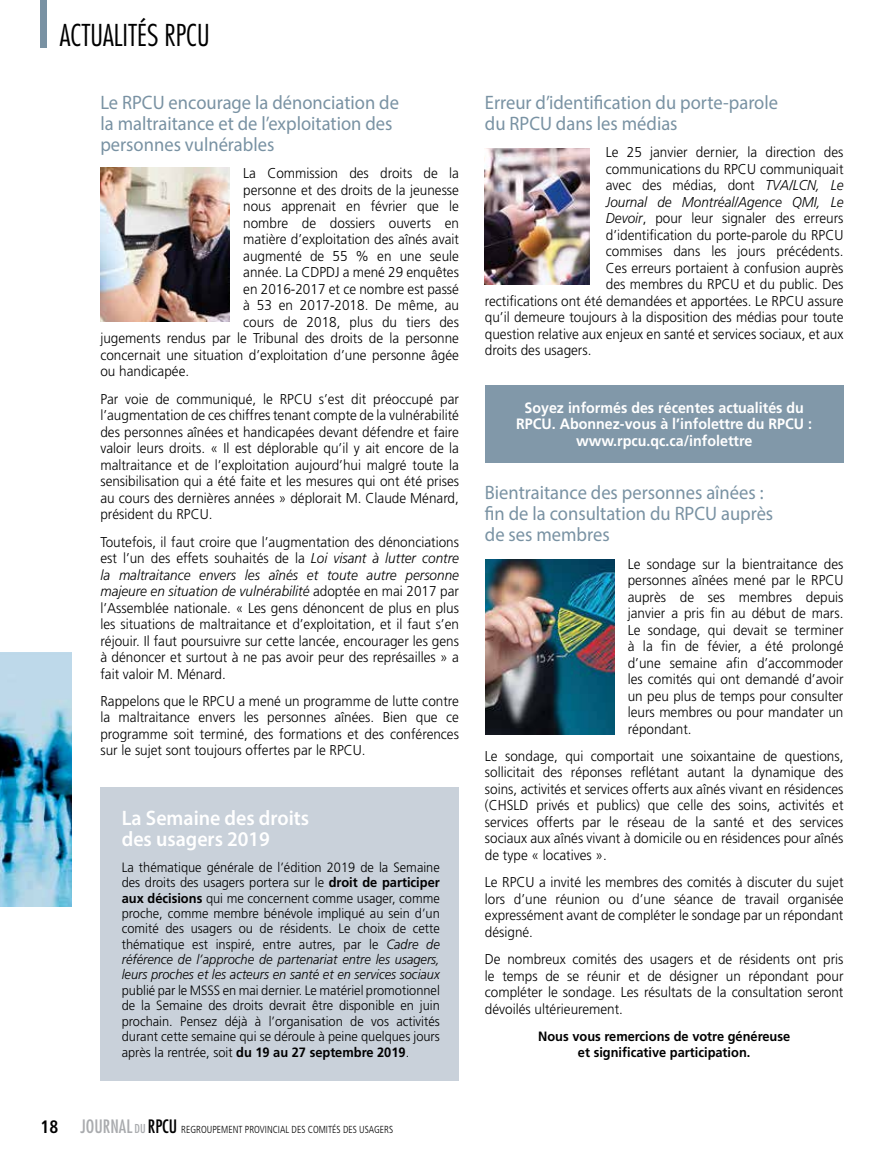
<style>
.page{position:relative;width:891px;height:1161px;background:#fff}
.page>*{position:absolute;margin:0;border:0;box-sizing:border-box;transform-origin:0 0}
.t1{font:300 condensed 29.4px "Futura";color:#000}
.t2{font:600 21px/21px "Myriad Pro";color:#fff;scale:.95 1}
.t3{font:19.5px/21px "Myriad Pro";color:#7992a3;scale:.95 1}
.t4{font:700 15px/16.5px "Frutiger";color:#fff;text-align:center;scale:.95 1}
.t5{font:300 14.25px/16.5px "Frutiger";color:#000;text-align:justify;scale:.95 1}
.t6{font:italic 300 14.25px "Frutiger";color:#000;scale:.95 1}
.t7{font:300 13.5px/15.5px "Frutiger";color:#000;text-align:justify;scale:.95 1}
.t8{font:700 13.5px/16.5px "Frutiger";color:#000;text-align:center;scale:.95 1}
.t9{font:300 condensed 10.2px "Frutiger";color:#000;scale:.95 1}
.s1{font-style:italic}
.s2{font-weight:700}
.s3{font-weight:700;font-size:18px}
.s4{font-family:"Futura";font-weight:400;font-size:18px;color:#a9abae}
.s5{font-family:"Futura";font-weight:400;font-size:12px;color:#a9abae}
.s6{font-family:"Futura";font-weight:400;font-size:18px}
</style>
<div class="page">
<img style="left:0;top:653px;width:72px;height:254px">
<div style="left:40px;top:0;width:7px;height:48px;background:#7992a3"></div>
<img style="left:100px;top:168px;width:130px;height:153px">
<img style="left:485px;top:559px;width:129px;height:175px">
<div style="left:100px;top:787px;width:359px;height:294px;background:#c9d1da"></div>
<div style="left:485px;top:385px;width:358px;height:78px;background:#8198a9"></div>
<img style="left:485px;top:149px;width:105px;height:135px">
<h1 class="t1" style="left:60px;top:17px;width:151px">ACTUALITÉS RPCU</h1>
<h3 class="t3" style="left:100px;top:92px;width:316px">Le RPCU encourage la dénonciation de la maltraitance et de l’exploitation des personnes vulnérables</h3>
<p class="t5" style="left:243px;top:165px;width:229px">La Commission des droits de la</p>
<p class="t5" style="left:243px;top:182px;width:229px">personne et des droits de la jeunesse</p>
<p class="t5" style="left:243px;top:198px;width:229px">nous apprenait en février que le</p>
<p class="t5" style="left:243px;top:215px;width:229px">nombre de dossiers ouverts en</p>
<p class="t5" style="left:243px;top:231px;width:229px">matière d’exploitation des aînés avait</p>
<p class="t5" style="left:243px;top:248px;width:229px">augmenté de 55 % en une seule</p>
<p class="t5" style="left:243px;top:264px;width:229px">année. La CDPDJ a mené 29 enquêtes</p>
<p class="t5" style="left:243px;top:281px;width:229px">en 2016-2017 et ce nombre est passé</p>
<p class="t5" style="left:243px;top:297px;width:229px">à 53 en 2017-2018. De même, au</p>
<p class="t5" style="left:243px;top:314px;width:229px">cours de 2018, plus du tiers des</p>
<p class="t5" style="left:100px;top:330px;width:379px">jugements rendus par le Tribunal des droits de la personne</p>
<p class="t5" style="left:100px;top:347px;width:379px">concernait une situation d’exploitation d’une personne âgée</p>
<p class="t5" style="left:100px;top:363px;width:95px">ou handicapée.</p>
<p class="t5" style="left:100px;top:391px;width:379px">Par voie de communiqué, le RPCU s’est dit préoccupé par l’augmentation de ces chiffres tenant compte de la vulnérabilité des personnes aînées et handicapées devant défendre et faire valoir leurs droits. « Il est déplorable qu’il y ait encore de la maltraitance et de l’exploitation aujourd’hui malgré toute la sensibilisation qui a été faite et les mesures qui ont été prises au cours des dernières années » déplorait M. Claude Ménard, président du RPCU.</p>
<p class="t5" style="left:100px;top:533px;width:379px">Toutefois, il faut croire que l’augmentation des dénonciations est l’un des effets souhaités de la <span class="s1">Loi visant à lutter contre la maltraitance envers les aînés et toute autre personne majeure en situation de vulnérabilité</span> adoptée en mai 2017 par l’Assemblée nationale. « Les gens dénoncent de plus en plus les situations de maltraitance et d’exploitation, et il faut s’en réjouir. Il faut poursuivre sur cette lancée, encourager les gens à dénoncer et surtout à ne pas avoir peur des représailles » a fait valoir M. Ménard.</p>
<p class="t5" style="left:100px;top:693px;width:379px">Rappelons que le RPCU a mené un programme de lutte contre la maltraitance envers les personnes aînées. Bien que ce programme soit terminé, des formations et des conférences sur le sujet sont toujours offertes par le RPCU.</p>
<h2 class="t2" style="left:122px;top:807px;width:199px">La Semaine des droits des usagers 2019</h2>
<p class="t7" style="left:122px;top:859px;width:336px">La thématique générale de l’édition 2019 de la Semaine des droits des usagers portera sur le <span class="s2">droit de participer aux décisions</span> qui me concernent comme usager, comme proche, comme membre bénévole impliqué au sein d’un comité des usagers ou de résidents. Le choix de cette thématique est inspiré, entre autres, par le <span class="s1">Cadre de référence de l’approche de partenariat entre les usagers, leurs proches et les acteurs en santé et en services sociaux</span></p>
<p class="t7" style="left:122px;top:982px;width:336px">publié par le MSSS en mai dernier. Le matériel promotionnel de la Semaine des droits devrait être disponible en juin prochain. Pensez déjà à l’organisation de vos activités durant cette semaine qui se déroule à peine quelques jours après la rentrée, soit <span class="s2">du 19 au 27 septembre 2019</span>.</p>
<p class="t9" style="left:40px;top:1124px;width:373px"><span class="s3">18</span> <span class="s4">JOURNAL</span> <span class="s5">DU</span> <span class="s6">RPCU</span> REGROUPEMENT PROVINCIAL DES COMITÉS DES USAGERS</p>
<h3 class="t3" style="left:485px;top:92px;width:310px">Erreur d’identification du porte-parole du RPCU dans les médias</h3>
<p class="t5" style="left:606px;top:144px;width:252px">Le 25 janvier dernier, la direction des</p>
<p class="t5" style="left:606px;top:161px;width:252px">communications du RPCU communiquait</p>
<p class="t5" style="left:606px;top:177px;width:252px">avec des médias, dont <span class="s1">TVA/LCN, Le</span></p>
<p class="t6" style="left:606px;top:194px;width:252px">Journal de Montréal/Agence QMI, Le</p>
<p class="t5" style="left:606px;top:210px;width:252px"><span class="s1">Devoir</span>, pour leur signaler des erreurs</p>
<p class="t5" style="left:606px;top:227px;width:252px">d’identification du porte-parole du RPCU</p>
<p class="t5" style="left:606px;top:243px;width:252px">commises dans les jours précédents.</p>
<p class="t5" style="left:606px;top:260px;width:252px">Ces erreurs portaient à confusion auprès</p>
<p class="t5" style="left:606px;top:276px;width:252px">des membres du RPCU et du public. Des</p>
<p class="t5" style="left:485px;top:293px;width:379px">rectifications ont été demandées et apportées. Le RPCU assure</p>
<p class="t5" style="left:485px;top:309px;width:379px">qu’il demeure toujours à la disposition des médias pour toute</p>
<p class="t5" style="left:485px;top:326px;width:379px">question relative aux enjeux en santé et services sociaux, et aux</p>
<p class="t5" style="left:485px;top:342px;width:114px">droits des usagers.</p>
<p class="t4" style="left:516px;top:399px;width:313px">Soyez informés des récentes actualités du<br>RPCU. Abonnez-vous à l’infolettre du RPCU : www.rpcu.qc.ca/infolettre</p>
<h3 class="t3" style="left:485px;top:482px;width:305px">Bientraitance des personnes aînées : fin de la consultation du RPCU auprès de ses membres</h3>
<p class="t5" style="left:628px;top:555px;width:229px">Le sondage sur la bientraitance des personnes aînées mené par le RPCU auprès de ses membres depuis janvier a pris fin au début de mars.<br>Le sondage, qui devait se terminer à la fin de févier, a été prolongé d’une semaine afin d’accommoder les comités qui ont demandé d’avoir un peu plus de temps pour consulter leurs membres ou pour mandater un répondant.</p>
<p class="t5" style="left:485px;top:748px;width:379px">Le sondage, qui comportait une soixantaine de questions, sollicitait des réponses reflétant autant la dynamique des soins, activités et services offerts aux aînés vivant en résidences (CHSLD privés et publics) que celle des soins, activités et services offerts par le réseau de la santé et des services sociaux aux aînés vivant à domicile ou en résidences pour aînés de type « locatives ».</p>
<p class="t5" style="left:485px;top:874px;width:379px">Le RPCU a invité les membres des comités à discuter du sujet lors d’une réunion ou d’une séance de travail organisée expressément avant de compléter le sondage par un répondant désigné.</p>
<p class="t5" style="left:485px;top:951px;width:379px">De nombreux comités des usagers et de résidents ont pris le temps de se réunir et de désigner un répondant pour compléter le sondage. Les résultats de la consultation seront dévoilés ultérieurement.</p>
<p class="t8" style="left:538px;top:1028px;width:267px">Nous vous remercions de votre généreuse et significative participation.</p>
</div>
